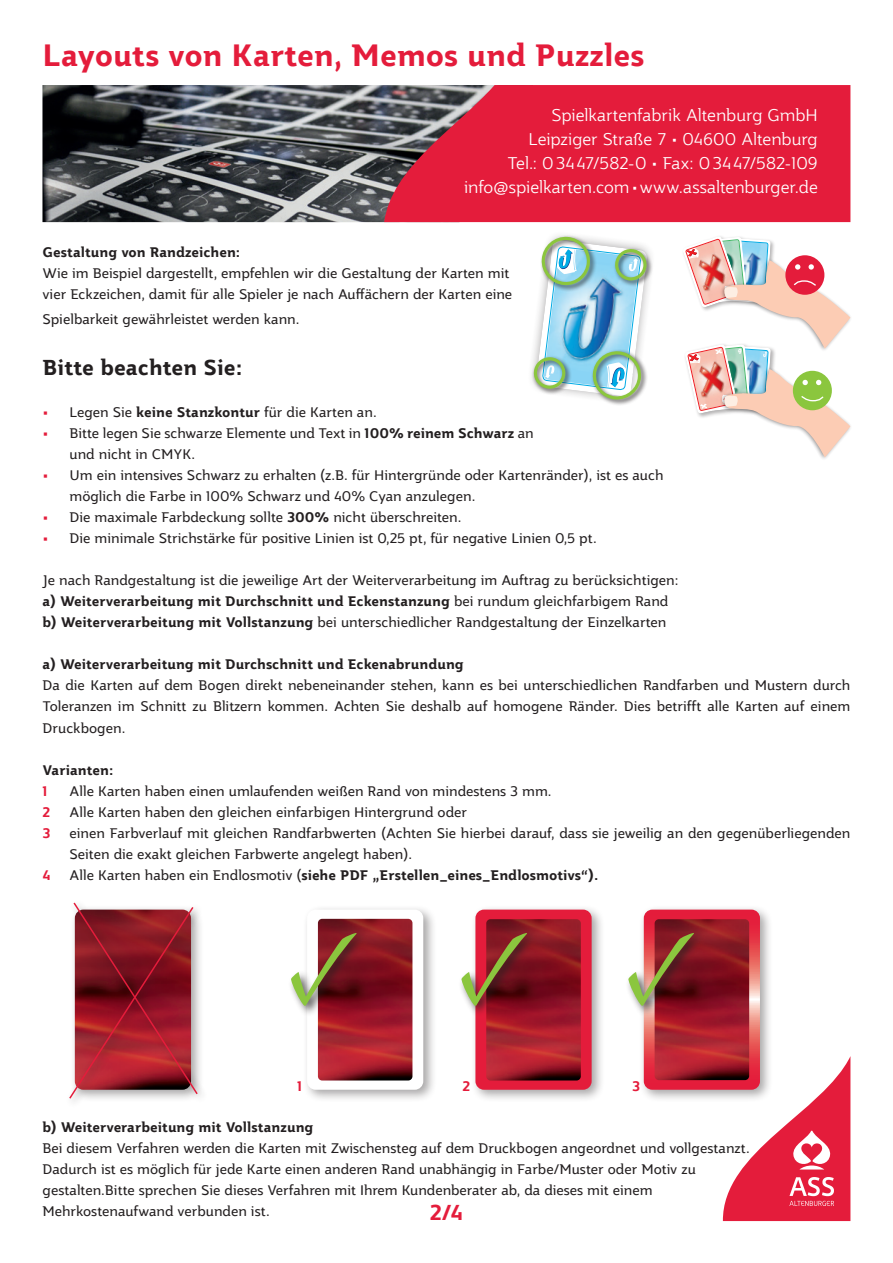
<style>
.page{position:relative;width:893px;height:1263px;background:#fff}
.page>*{position:absolute;margin:0;border:0;box-sizing:border-box;transform-origin:0 0}
.t1{font:108px "Minion Pro";color:#8bc63e}
.t2{font:700 30px "Carta Jotia";color:#e41c3b}
.t3{font:700 21px "Carta Jotia";color:#231f20}
.t4{font:700 21px "Carta Jotia";color:#e41c3b}
.t5{font:300 16.5px/24px "Carta Jotia";letter-spacing:-.005em;color:#fff;text-align:right}
.t6{font:13.5px/21px "Carta Jotia";color:#231f20}
.t7{font:700 13.5px "Carta Jotia";color:#231f20}
.t8{font:700 13.5px "Carta Jotia";color:#e41c3b}
.s1{font-weight:700;color:#e41c3b}
.s2{font-weight:700}
.s3{font-weight:400}
</style>
<div class="page">
<img style="left:43px;top:85px;width:341px;height:137px">
<svg style="left:384px;top:85px;width:466px;height:137px;background:#d72440"></svg>
<div style="left:302px;top:905px;width:135px;height:198px;background:#231f20;opacity:.4"></div>
<div style="left:307px;top:909px;width:116px;height:181px;background:#fff;border-radius:9px"></div>
<img style="left:318px;top:919px;width:94px;height:161px">
<div style="left:471px;top:905px;width:134px;height:198px;background:#231f20;opacity:.4"></div>
<div style="left:475px;top:909px;width:117px;height:181px;background:#e41c3b;border-radius:9px"></div>
<img style="left:486px;top:919px;width:95px;height:161px">
<div style="left:639px;top:905px;width:134px;height:198px;background:#231f20;opacity:.4"></div>
<svg style="left:644px;top:909px;width:206px;height:312px"></svg>
<img style="left:655px;top:919px;width:94px;height:161px">
<div style="left:65px;top:903px;width:139px;height:206px;background:#231f20;opacity:.5"></div>
<svg style="left:68px;top:902px;width:131px;height:198px;background:#a0404a"></svg>
<div style="left:287px;top:929px;width:81px;height:88px;background:#231f20;opacity:.75"></div>
<div style="left:458px;top:929px;width:80px;height:88px;background:#231f20;opacity:.75"></div>
<div style="left:625px;top:929px;width:80px;height:88px;background:#231f20;opacity:.75"></div>
<img style="left:531px;top:235px;width:122px;height:170px">
<svg style="left:683px;top:236px;width:168px;height:223px"></svg>
<h2 class="t2" style="left:43px;top:35px;width:603px">Layouts von Karten, Memos und Puzzles</h2>
<p class="t5" style="left:464px;top:103px;width:355px">Spielkartenfabrik Altenburg GmbH<br>Leipziger Straße 7 • 04600 Altenburg<br>Tel.: 03447/582-0 • Fax: 03447/582-109 info@spielkarten.com•www.assaltenburger.de</p>
<p class="t7" style="left:43px;top:243px;width:199px">Gestaltung von Randzeichen:</p>
<p class="t6" style="left:43px;top:263px;width:471px">Wie im Beispiel dargestellt, empfehlen wir die Gestaltung der Karten mit vier Eckzeichen, damit für alle Spieler je nach Auffächern der Karten eine</p>
<p class="t6" style="left:43px;top:309px;width:258px">Spielbarkeit gewährleistet werden kann.</p>
<h3 class="t3" style="left:43px;top:353px;width:202px">Bitte beachten Sie:</h3>
<p class="t6" style="left:43px;top:402px;width:336px"><span class="s1">•</span> Legen Sie <span class="s2">keine Stanzkontur</span> für die Karten an.</p>
<p class="t6" style="left:70px;top:423px;width:466px;text-indent:-27px"><span class="s1">•</span> Bitte legen Sie schwarze Elemente und Text in <span class="s2">100% reinem Schwarz</span> an und nicht in CMYK.</p>
<p class="t6" style="left:70px;top:465px;width:595px;text-indent:-27px"><span class="s1">•</span> Um ein intensives Schwarz zu erhalten (z.B. für Hintergründe oder Kartenränder), ist es auch möglich die Farbe in 100% Schwarz und 40% Cyan anzulegen.</p>
<p class="t6" style="left:43px;top:507px;width:420px"><span class="s1">•</span> Die maximale Farbdeckung sollte <span class="s2">300%</span> nicht überschreiten.</p>
<p class="t6" style="left:43px;top:528px;width:556px"><span class="s1">•</span> Die minimale Strichstärke für positive Linien ist 0,25 pt, für negative Linien 0,5 pt.</p>
<p class="t6" style="left:43px;top:570px;width:637px">Je nach Randgestaltung ist die jeweilige Art der Weiterverarbeitung im Auftrag zu berücksichtigen: <span class="s2">a) Weiterverarbeitung mit Durchschnitt und Eckenstanzung</span> bei rundum gleichfarbigem Rand <span class="s2">b) Weiterverarbeitung mit Vollstanzung</span> bei unterschiedlicher Randgestaltung der Einzelkarten</p>
<p class="t7" style="left:43px;top:655px;width:423px">a) Weiterverarbeitung mit Durchschnitt und Eckenabrundung</p>
<p class="t6" style="left:43px;top:675px;width:809px;text-align:justify">Da die Karten auf dem Bogen direkt nebeneinander stehen, kann es bei unterschiedlichen Randfarben und Mustern durch Toleranzen im Schnitt zu Blitzern kommen. Achten Sie deshalb auf homogene Ränder. Dies betrifft alle Karten auf einem Druckbogen.</p>
<p class="t7" style="left:43px;top:760px;width:72px">Varianten:</p>
<p class="t8" style="left:43px;top:781px;width:7px">1</p>
<p class="t6" style="left:70px;top:780px;width:484px">Alle Karten haben einen umlaufenden weißen Rand von mindestens 3 mm.</p>
<p class="t8" style="left:43px;top:802px;width:9px">2</p>
<p class="t6" style="left:70px;top:801px;width:399px">Alle Karten haben den gleichen einfarbigen Hintergrund oder</p>
<p class="t8" style="left:43px;top:823px;width:10px">3</p>
<p class="t6" style="left:70px;top:822px;width:782px">einen Farbverlauf mit gleichen Randfarbwerten (Achten Sie hierbei darauf, dass sie jeweilig an den gegenüberliegenden<br>Seiten die exakt gleichen Farbwerte angelegt haben).</p>
<p class="t8" style="left:43px;top:865px;width:10px">4</p>
<p class="t7" style="left:70px;top:865px;width:530px"><span class="s3">Alle Karten haben ein Endlosmotiv (</span>siehe PDF „Erstellen_eines_Endlosmotivs“).</p>
<h1 class="t1" style="left:287px;top:893px;width:412px">✓✓✓</h1>
<p class="t8" style="left:297px;top:1077px;width:7px">1</p>
<p class="t8" style="left:462px;top:1077px;width:9px">2</p>
<p class="t8" style="left:632px;top:1077px;width:10px">3</p>
<p class="t7" style="left:43px;top:1117px;width:272px">b) Weiterverarbeitung mit Vollstanzung</p>
<p class="t6" style="left:43px;top:1137px;width:709px">Bei diesem Verfahren werden die Karten mit Zwischensteg auf dem Druckbogen angeordnet und vollgestanzt.<br>Dadurch ist es möglich für jede Karte einen anderen Rand unabhängig in Farbe/Muster oder Motiv zu gestalten.Bitte sprechen Sie dieses Verfahren mit Ihrem Kundenberater ab, da dieses mit einem Mehrkostenaufwand verbunden ist.</p>
<h3 class="t4" style="left:430px;top:1198px;width:35px">2/4</h3>
</div>
